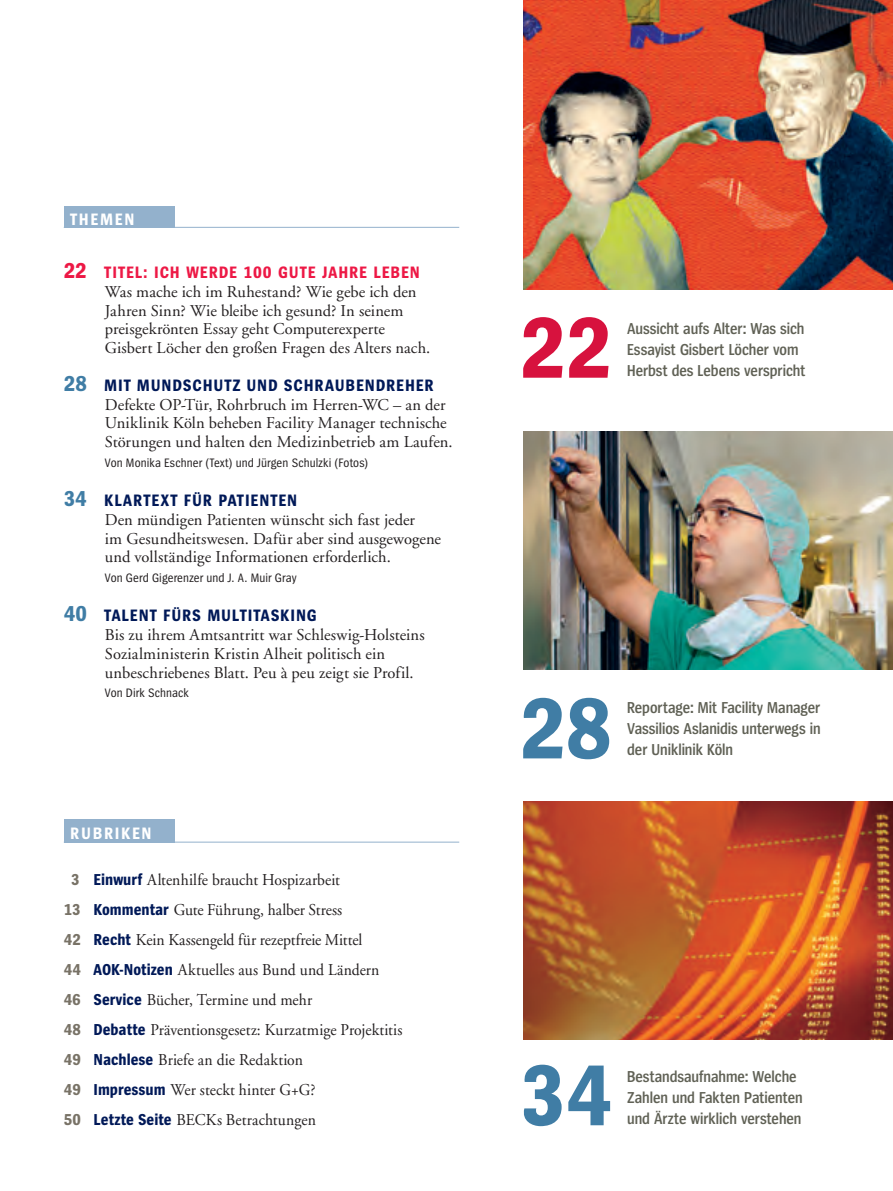
<style>
.page{position:relative;width:893px;height:1191px;background:#fff}
.page>*{position:absolute;margin:0;border:0;box-sizing:border-box;transform-origin:0 0}
.t1{font:700 90px "Spiegel Cd";color:#407da5}
.t2{font:700 90px "Spiegel Cd";color:#d7123e}
.t3{font:700 17.25px "Spiegel Cd";letter-spacing:.05em;color:#011958}
.t4{font:700 17.25px "Spiegel Cd";letter-spacing:.055em;color:#ed1845}
.t5{font:700 17.25px "Spiegel Cd";letter-spacing:.1em;color:#fff}
._114-Inh-Sublines{font:16.5px/18.8px "GG Garamond";letter-spacing:.005em;color:#231f20}
._114-Inh-Sublines-2{font:16.5px "GG Garamond";letter-spacing:.005em;color:#231f20;scale:.95 1}
.t6{font:600 16.5px/21px "Spiegel Cd";letter-spacing:-.005em;color:#606155}
._114-Inh-Sublines-3{font:12.75px "Spiegel Cd";letter-spacing:.01em;color:#231f20}
._115-Inh-Autorenzeil{font:12.75px "Spiegel Cd";letter-spacing:.01em;color:#231f20}
.s1{font-size:22.5px}
.s2{font-size:22.5px;color:#407da5}
.s3{font-family:"Spiegel Cd";font-weight:700;color:#787266}
.s4{font-family:"Spiegel Cd";font-weight:700;color:#011958}
</style>
<div class="page">
<img style="left:523px;top:801px;width:370px;height:239px">
<div style="left:64px;top:206px;width:110px;height:21px;background:#93b1cc"></div>
<hr style="left:64px;top:227px;width:395px;height:1px;background:#93b1cc">
<div style="left:64px;top:819px;width:110px;height:23px;background:#93b1cc"></div>
<hr style="left:64px;top:841px;width:395px;height:1px;background:#93b1cc">
<img style="left:523px;top:0;width:370px;height:289px">
<img style="left:523px;top:432px;width:370px;height:238px">
<p class="t5" style="left:70px;top:211px;width:66px">THEMEN</p>
<p class="t4" style="left:64px;top:264px;width:358px"><span class="s1">22</span> TITEL: ICH WERDE 100 GUTE JAHRE LEBEN</p>
<p class="_114-Inh-Sublines" style="left:105px;top:282px;width:327px">Was mache ich im Ruhestand? Wie gebe ich den Jahren Sinn? Wie bleibe ich gesund? In seinem preisgekrönten Essay geht Computerexperte Gisbert Löcher den großen Fragen des Alters nach.</p>
<p class="t3" style="left:64px;top:376px;width:371px"><span class="s2">28</span> MIT MUNDSCHUTZ UND SCHRAUBENDREHER</p>
<p class="_114-Inh-Sublines" style="left:105px;top:395px;width:349px">Defekte OP-Tür, Rohrbruch im Herren-WC – an der<br>Uniklinik Köln beheben Facility Manager technische<br>Störungen und halten den Medizinbetrieb am Laufen.</p>
<p class="_114-Inh-Sublines-3" style="left:105px;top:456px;width:265px">Von Monika Eschner (Text) und Jürgen Schulzki (Fotos)</p>
<p class="t3" style="left:64px;top:491px;width:235px"><span class="s2">34</span> KLARTEXT FÜR PATIENTEN</p>
<p class="_114-Inh-Sublines" style="left:105px;top:510px;width:338px">Den mündigen Patienten wünscht sich fast jeder<br>im Gesundheitswesen. Dafür aber sind ausgewogene und vollständige Informationen erforderlich.</p>
<p class="_114-Inh-Sublines-3" style="left:105px;top:571px;width:193px">Von Gerd Gigerenzer und J. A. Muir Gray</p>
<p class="t3" style="left:64px;top:607px;width:254px"><span class="s2">40</span> TALENT FÜRS MULTITASKING</p>
<p class="_114-Inh-Sublines" style="left:105px;top:625px;width:321px">Bis zu ihrem Amtsantritt war Schleswig-Holsteins<br>Sozialministerin Kristin Alheit politisch ein unbeschriebenes Blatt. Peu à peu zeigt sie Profil.</p>
<p class="_115-Inh-Autorenzeil" style="left:105px;top:686px;width:86px">Von Dirk Schnack</p>
<p class="t5" style="left:70px;top:824px;width:83px">RUBRIKEN</p>
<p class="_114-Inh-Sublines-2" style="left:71px;top:870px;width:284px"><span class="s3">3</span> <span class="s4">Einwurf</span> Altenhilfe braucht Hospizarbeit</p>
<p class="_114-Inh-Sublines-2" style="left:64px;top:900px;width:295px"><span class="s3">13</span> <span class="s4">Kommentar</span> Gute Führung, halber Stress</p>
<p class="_114-Inh-Sublines-2" style="left:64px;top:930px;width:316px"><span class="s3">42</span> <span class="s4">Recht</span> Kein Kassengeld für rezeptfreie Mittel</p>
<p class="_114-Inh-Sublines-2" style="left:64px;top:960px;width:334px"><span class="s3">44</span> <span class="s4">AOK-Notizen</span> Aktuelles aus Bund und Ländern</p>
<p class="_114-Inh-Sublines-2" style="left:64px;top:990px;width:263px"><span class="s3">46</span> <span class="s4">Service</span> Bücher, Termine und mehr</p>
<p class="_114-Inh-Sublines-2" style="left:64px;top:1020px;width:358px"><span class="s3">48</span> <span class="s4">Debatte</span> Präventionsgesetz: Kurzatmige Projektitis</p>
<p class="_114-Inh-Sublines-2" style="left:64px;top:1050px;width:253px"><span class="s3">49</span> <span class="s4">Nachlese</span> Briefe an die Redaktion</p>
<p class="_114-Inh-Sublines-2" style="left:64px;top:1080px;width:266px"><span class="s3">49</span> <span class="s4">Impressum</span> Wer steckt hinter G+G?</p>
<p class="_114-Inh-Sublines-2" style="left:64px;top:1110px;width:267px"><span class="s3">50</span> <span class="s4">Letzte Seite</span> BECKs Betrachtungen</p>
<p class="t2" style="left:520px;top:303px;width:93px">22</p>
<p class="t6" style="left:627px;top:318px;width:179px">Aussicht aufs Alter: Was sich<br>Essayist Gisbert Löcher vom</p>
<p class="t6" style="left:627px;top:360px;width:180px">Herbst des Lebens verspricht</p>
<p class="t1" style="left:520px;top:683px;width:93px">28</p>
<p class="t6" style="left:627px;top:697px;width:195px">Reportage: Mit Facility Manager<br>Vassilios Aslanidis unterwegs in</p>
<p class="t6" style="left:627px;top:739px;width:107px">der Uniklinik Köln</p>
<p class="t1" style="left:520px;top:1050px;width:93px">34</p>
<p class="t6" style="left:627px;top:1066px;width:177px">Bestandsaufnahme: Welche<br>Zahlen und Fakten Patienten</p>
<p class="t6" style="left:627px;top:1108px;width:176px">und Ärzte wirklich verstehen</p>
</div>
